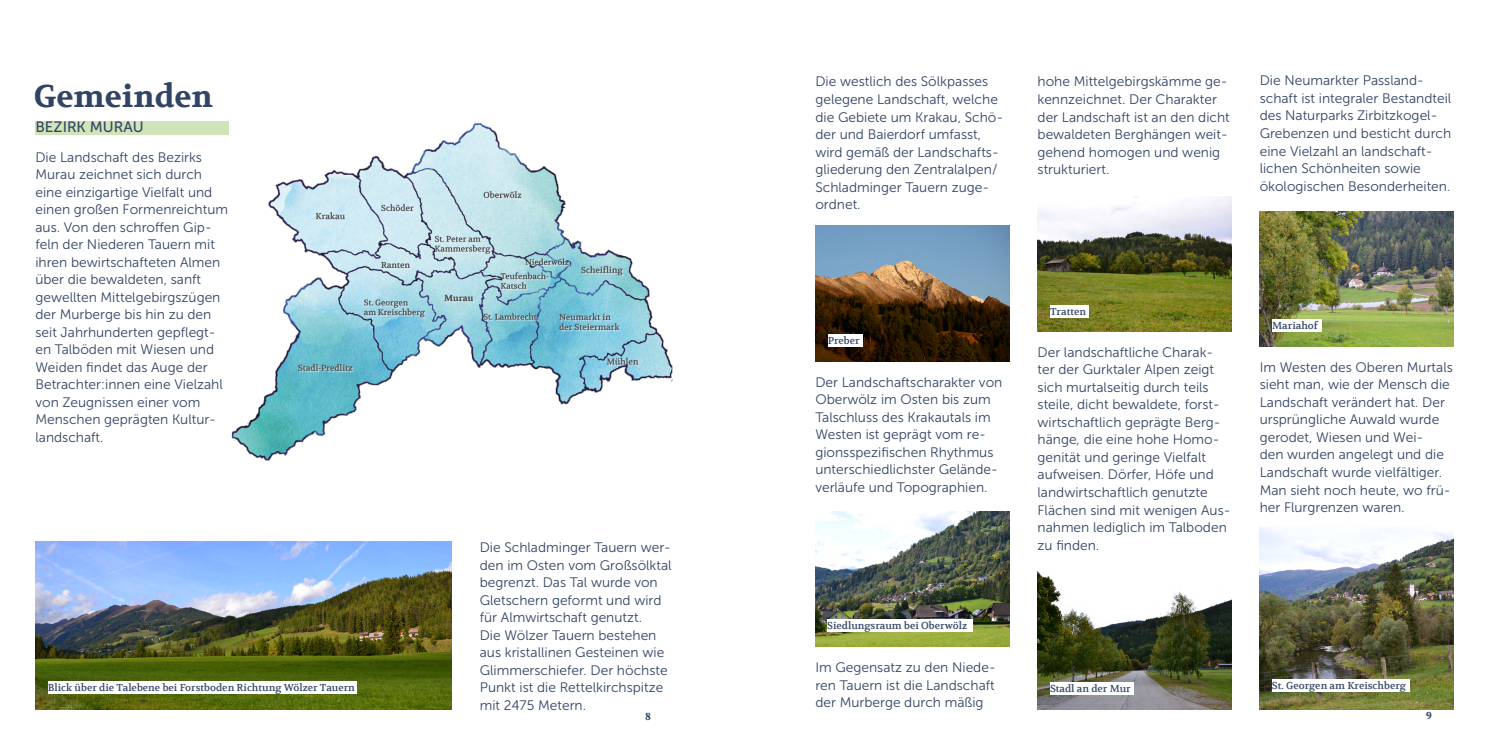
<style>
.page{position:relative;width:1489px;height:745px;background:#fff}
.page>*{position:absolute;margin:0;border:0;box-sizing:border-box;transform-origin:0 0}
.t1{font:700 31.25px "Volkhov";color:#324464}
.t2{font:15px "Museo Sans 500";color:#324464}
.t3{font:13.75px/17.5px "Museo Sans 300";color:#324464}
.t4{font:10px "Volkhov";color:#324464}
.t5{font:700 10px "Volkhov";color:#324464}
</style>
<div class="page">
<div style="left:35px;top:121px;width:194px;height:13px;background:#d1e4b9"></div>
<img style="left:35px;top:541px;width:416px;height:168px">
<div style="left:48px;top:680px;width:308px;height:12px;background:#fff"></div>
<img style="left:231px;top:123px;width:442px;height:338px">
<img style="left:815px;top:225px;width:194px;height:136px">
<div style="left:827px;top:334px;width:35px;height:12px;background:#fff"></div>
<img style="left:815px;top:511px;width:194px;height:135px">
<div style="left:827px;top:619px;width:145px;height:12px;background:#fff"></div>
<img style="left:1037px;top:196px;width:194px;height:135px">
<div style="left:1050px;top:305px;width:38px;height:12px;background:#fff"></div>
<img style="left:1037px;top:571px;width:194px;height:138px">
<div style="left:1049px;top:681px;width:84px;height:13px;background:#fff"></div>
<img style="left:1259px;top:211px;width:194px;height:135px">
<div style="left:1272px;top:319px;width:49px;height:12px;background:#fff"></div>
<img style="left:1259px;top:526px;width:194px;height:183px">
<div style="left:1271px;top:679px;width:137px;height:12px;background:#fff"></div>
<h1 class="t1" style="left:34px;top:77px;width:180px">Gemeinden</h1>
<p class="t2" style="left:35px;top:119px;width:110px">BEZIRK MURAU</p>
<p class="t3" style="left:35px;top:148px;width:194px">Die Landschaft des Bezirks<br>Murau zeichnet sich durch eine einzigartige Vielfalt und einen großen Formenreichtum aus. Von den schroffen Gip&shy;feln der Niederen Tauern mit ihren bewirtschafteten Almen über die bewaldeten, sanft gewellten Mittelgebirgszügen der Murberge bis hin zu den seit Jahrhunderten gepflegt&shy;en Talböden mit Wiesen und<br>Weiden findet das Auge der<br>Betrachter:innen eine Vielzahl von Zeugnissen einer vom<br>Menschen geprägten Kultur&shy;landschaft.</p>
<p class="t4" style="left:48px;top:680px;width:308px">Blick über die Talebene bei Forstboden Richtung Wölzer Tauern</p>
<p class="t3" style="left:815px;top:73px;width:189px">Die westlich des Sölkpasses gelegene Landschaft, welche die Gebiete um Krakau, Schö&shy;der und Baierdorf umfasst, wird gemäß der Landschafts&shy;gliederung den Zentralalpen/<br>Schladminger Tauern zuge&shy;ordnet.</p>
<p class="t3" style="left:1037px;top:73px;width:194px">hohe Mittelgebirgskämme ge&shy;kennzeichnet. Der Charakter der Landschaft ist an den dicht bewaldeten Berghängen weit&shy;gehend homogen und wenig strukturiert.</p>
<p class="t3" style="left:1259px;top:72px;width:193px">Die Neumarkter Passland&shy;schaft ist integraler Bestandteil des Naturparks Zirbitzkogel-<br>Grebenzen und besticht durch eine Vielzahl an landschaft&shy;lichen Schönheiten sowie ökologischen Besonderheiten.</p>
<p class="t4" style="left:1050px;top:305px;width:38px">Tratten</p>
<p class="t3" style="left:1037px;top:343px;width:194px">Der landschaftliche Charak&shy;ter der Gurktaler Alpen zeigt sich murtalseitig durch teils steile, dicht bewaldete, forst&shy;wirtschaftlich geprägte Berg&shy;hänge, die eine hohe Homo&shy;genität und geringe Vielfalt aufweisen. Dörfer, Höfe und landwirtschaftlich genutzte<br>Flächen sind mit wenigen Aus&shy;nahmen lediglich im Talboden zu finden.</p>
<p class="t4" style="left:1272px;top:319px;width:47px">Mariahof</p>
<p class="t3" style="left:1259px;top:358px;width:195px">Im Westen des Oberen Murtals sieht man, wie der Mensch die<br>Landschaft verändert hat. Der ursprüngliche Auwald wurde gerodet, Wiesen und Wei-<br>den wurden angelegt und die<br>Landschaft wurde vielfältiger.<br>Man sieht noch heute, wo frü&shy;her Flurgrenzen waren.</p>
<p class="t4" style="left:827px;top:334px;width:33px">Preber</p>
<p class="t3" style="left:815px;top:373px;width:188px">Der Landschaftscharakter von<br>Oberwölz im Osten bis zum<br>Talschluss des Krakautals im<br>Westen ist geprägt vom re&shy;gionsspezifischen Rhythmus unterschiedlichster Gelände&shy;verläufe und Topographien.</p>
<p class="t3" style="left:480px;top:538px;width:193px">Die Schladminger Tauern wer&shy;den im Osten vom Großsölktal begrenzt. Das Tal wurde von<br>Gletschern geformt und wird für Almwirtschaft genutzt.<br>Die Wölzer Tauern bestehen aus kristallinen Gesteinen wie<br>Glimmerschiefer. Der höchste<br>Punkt ist die Rettelkirchspitze mit 2475 Metern.</p>
<p class="t4" style="left:827px;top:619px;width:141px">Siedlungsraum bei Oberwölz</p>
<p class="t3" style="left:815px;top:658px;width:182px;text-align:justify">Im Gegensatz zu den Niede&shy;ren Tauern ist die Landschaft der Murberge durch mäßig</p>
<p class="t4" style="left:1271px;top:679px;width:135px">St. Georgen am Kreischberg</p>
<p class="t4" style="left:1049px;top:681px;width:82px">Stadl an der Mur</p>
<p class="t5" style="left:645px;top:710px;width:7px">8</p>
<p class="t5" style="left:1425px;top:709px;width:7px">9</p>
</div>
